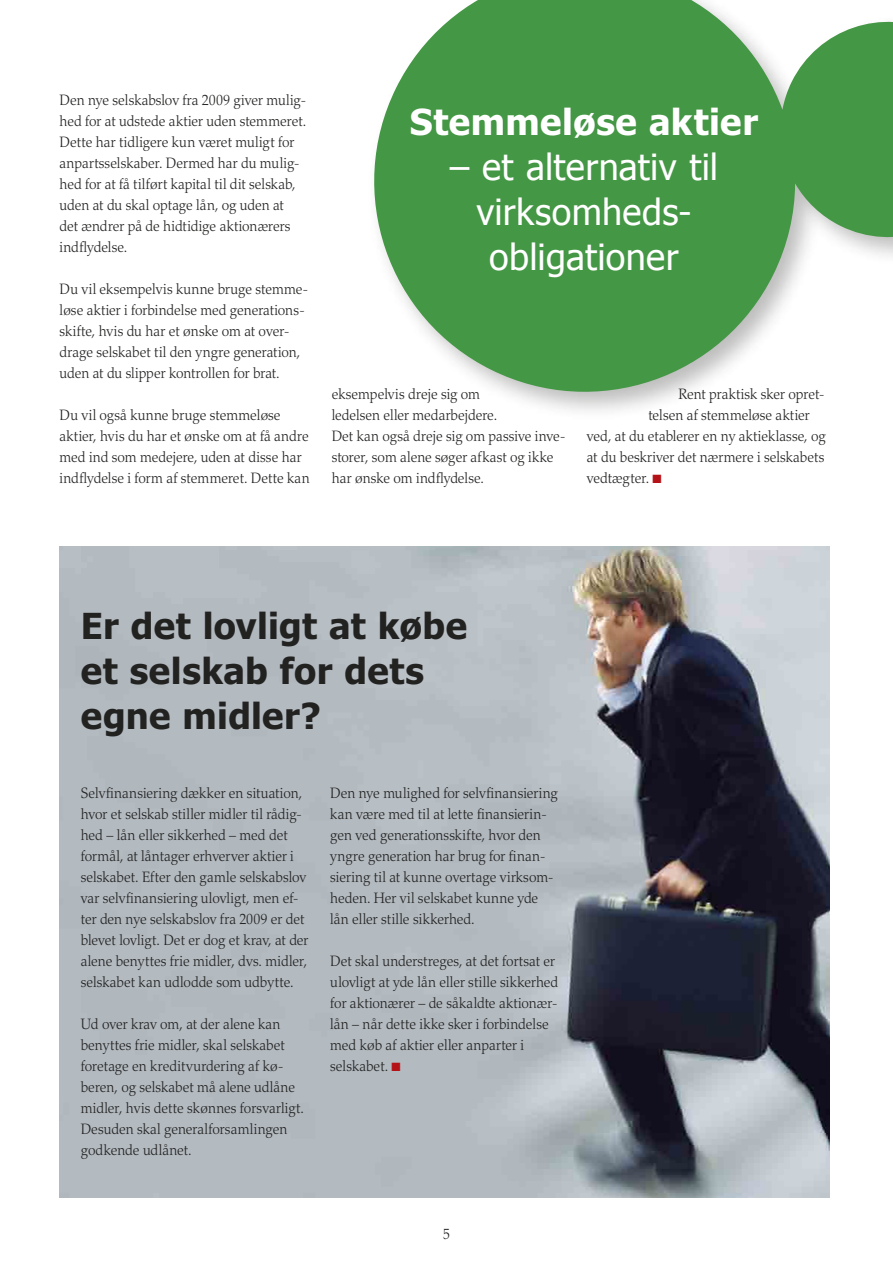
<style>
.page{position:relative;width:893px;height:1263px;background:#fff}
.page>*{position:absolute;margin:0;border:0;box-sizing:border-box;transform-origin:0 0}
.t1{font:700 36px/45px "Tahoma";letter-spacing:.01em;color:#222221}
.t2{font:36px/45px "Tahoma";letter-spacing:.01em;color:#fff;text-align:center}
.t3{font:700 36px "Tahoma";letter-spacing:.015em;color:#fff}
.t4{font:300 15px/21px "Palatino";color:#222221;scale:.93 1}
.s1{color:#b51218}
</style>
<div class="page">
<img style="left:60px;top:546px;width:769px;height:651px">
<svg style="left:374px;top:0;width:519px;height:411px;fill:#449744"></svg>
<p class="t4" style="left:60px;top:90px;width:267px">Den nye selskabslov fra 2009 giver mulig&shy;hed for at udstede aktier uden stemmeret.<br>Dette har tidligere kun været muligt for anpartsselskaber. Dermed har du mulig&shy;hed for at få tilført kapital til dit selskab, uden at du skal optage lån, og uden at det ændrer på de hidtidige aktionærers indflydelse.</p>
<p class="t4" style="left:60px;top:279px;width:269px">Du vil eksempelvis kunne bruge stemme&shy;løse aktier i forbindelse med generations&shy;skifte, hvis du har et ønske om at over&shy;drage selskabet til den yngre generation, uden at du slipper kontrollen for brat.</p>
<p class="t4" style="left:60px;top:405px;width:270px">Du vil også kunne bruge stemmeløse aktier, hvis du har et ønske om at få andre med ind som medejere, uden at disse har indflydelse i form af stemmeret. Dette kan</p>
<h1 class="t3" style="left:410px;top:97px;width:349px">Stemmeløse aktier</h1>
<h1 class="t2" style="left:450px;top:143px;width:270px">– et alternativ til virksomheds&shy;obligationer</h1>
<p class="t4" style="left:332px;top:384px;width:253px">eksempelvis dreje sig om<br>ledelsen eller medarbejdere.<br>Det kan også dreje sig om passive inve&shy;storer, som alene søger afkast og ikke har ønske om indflydelse.</p>
<p class="t4" style="left:678px;top:384px;width:159px">Rent praktisk sker opret-</p>
<p class="t4" style="left:648px;top:405px;width:175px">telsen af stemmeløse aktier</p>
<p class="t4" style="left:587px;top:426px;width:258px">ved, at du etablerer en ny aktieklasse, og</p>
<p class="t4" style="left:587px;top:447px;width:257px">at du beskriver det nærmere i selskabets</p>
<p class="t4" style="left:587px;top:468px;width:82px">vedtægter. <span class="s1">■</span></p>
<h1 class="t1" style="left:81px;top:601px;width:388px">Er det lovligt at købe et selskab for dets egne midler?</h1>
<p class="t4" style="left:81px;top:783px;width:246px">Selvfinansiering dækker en situation, hvor et selskab stiller midler til rådig&shy;hed – lån eller sikkerhed – med det formål, at låntager erhverver aktier i selskabet. Efter den gamle selskabslov var selvfinansiering ulovligt, men ef&shy;ter den nye selskabslov fra 2009 er det blevet lovligt. Det er dog et krav, at der alene benyttes frie midler, dvs. midler, selskabet kan udlodde som udbytte.</p>
<p class="t4" style="left:81px;top:1014px;width:242px">Ud over krav om, at der alene kan benyttes frie midler, skal selskabet foretage en kreditvurdering af kø&shy;beren, og selskabet må alene udlåne midler, hvis dette skønnes forsvarligt.<br>Desuden skal generalforsamlingen godkende udlånet.</p>
<p class="t4" style="left:330px;top:783px;width:246px">Den nye mulighed for selvfinansiering kan være med til at lette finansierin&shy;gen ved generationsskifte, hvor den yngre generation har brug for finan&shy;siering til at kunne overtage virksom&shy;heden. Her vil selskabet kunne yde lån eller stille sikkerhed.</p>
<p class="t4" style="left:330px;top:951px;width:247px">Det skal understreges, at det fortsat er ulovligt at yde lån eller stille sikkerhed for aktionærer – de såkaldte aktionær&shy;lån – når dette ikke sker i forbindelse med køb af aktier eller anparter i selskabet. <span class="s1">■</span></p>
<p class="t4" style="left:443px;top:1224px;width:9px">5</p>
</div>
